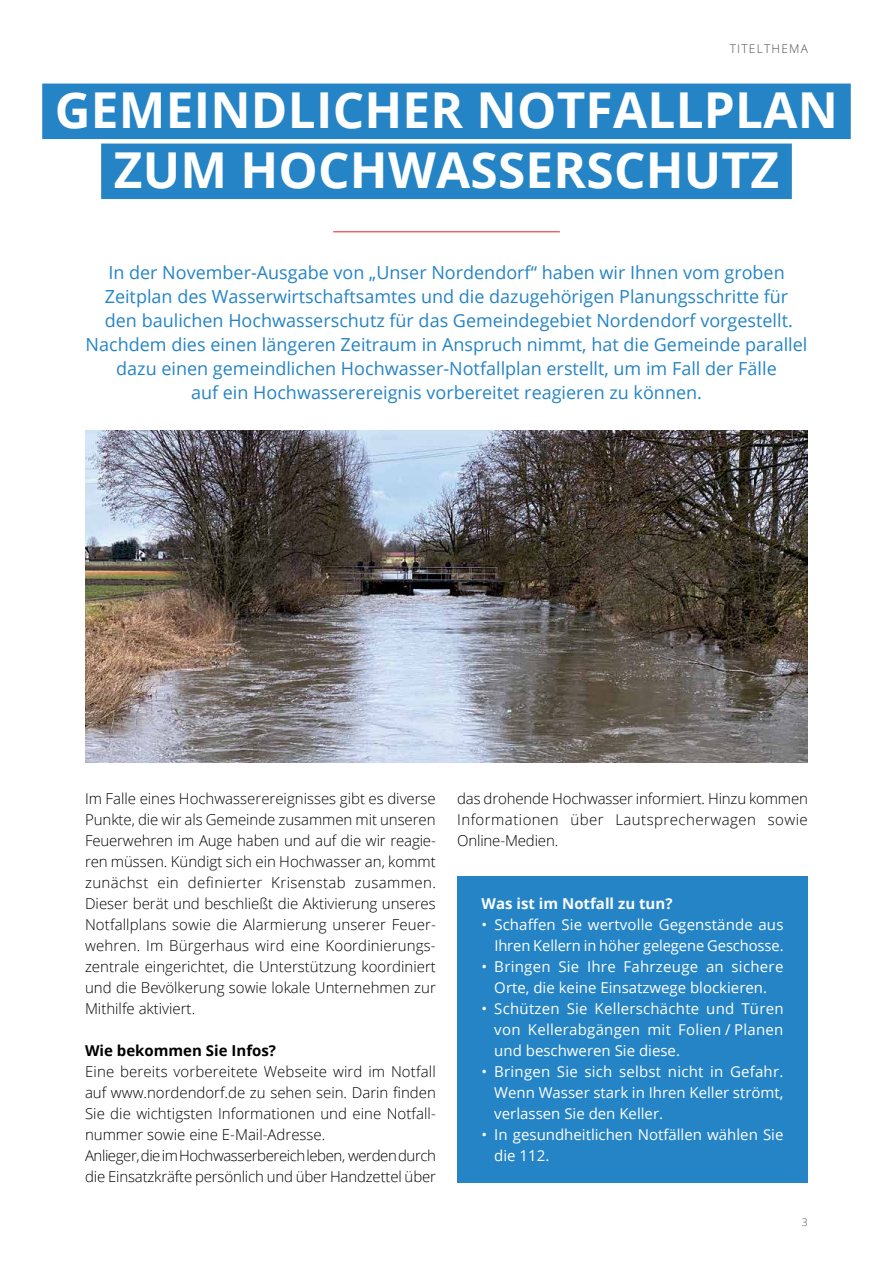
<style>
.page{position:relative;width:893px;height:1263px;background:#fff}
.page>*{position:absolute;margin:0;border:0;box-sizing:border-box;transform-origin:0 0}
.t1{font:700 49.5px/60px "Open Sans";letter-spacing:.005em;color:#fff;text-align:center}
.t2{font:18px/24px "Open Sans";color:#2484c6;text-align:center}
.t3{font:300 15px/21px "Open Sans";color:#000;text-align:justify}
.t4{font:15px/21px "Open Sans";color:#fff;text-align:justify}
.t5{font:700 15px "Open Sans";color:#fff}
.t6{font:700 15px "Open Sans";color:#000}
.t7{font:300 12px "Open Sans";letter-spacing:.1em;color:#4d4d4f}
.t8{font:300 10.5px "Open Sans";color:#4d4d4f}
</style>
<div class="page">
<div style="left:457px;top:876px;width:351px;height:306px;background:#2484c6"></div>
<img style="left:85px;top:430px;width:723px;height:332px">
<hr style="left:333px;top:231px;width:227px;height:1px;background:#ed1d24">
<div style="left:42px;top:84px;width:809px;height:55px;background:#2484c6"></div>
<div style="left:101px;top:144px;width:691px;height:55px;background:#2484c6"></div>
<p class="t7" style="left:730px;top:40px;width:80px">TITELTHEMA</p>
<h1 class="t1" style="left:55px;top:79px;width:785px">GEMEINDLICHER NOTFALLPLAN<br>ZUM HOCHWASSERSCHUTZ</h1>
<p class="t2" style="left:86px;top:260px;width:723px">In der November-Ausgabe von „Unser Nordendorf“ haben wir Ihnen vom groben Zeitplan des Wasserwirtschaftsamtes und die dazugehörigen Planungsschritte für<br>den baulichen Hochwasserschutz für das Gemeindegebiet Nordendorf vorgestellt.<br>Nachdem dies einen längeren Zeitraum in Anspruch nimmt, hat die Gemeinde parallel dazu einen gemeindlichen Hochwasser-Notfallplan erstellt, um im Fall der Fälle<br>auf ein Hochwasserereignis vorbereitet reagieren zu können.</p>
<p class="t3" style="left:85px;top:788px;width:352px">Im Falle eines Hochwasserereignisses gibt es diverse Punkte, die wir als Gemeinde zusammen mit unseren Feuerwehren im Auge haben und auf die wir reagie&shy;ren müssen. Kündigt sich ein Hochwasser an, kommt zunächst ein definierter Krisenstab zusammen.<br>Dieser berät und beschließt die Aktivierung unseres Notfallplans sowie die Alarmierung unserer Feuer&shy;wehren. Im Bürgerhaus wird eine Koordinierungs&shy;zentrale eingerichtet, die Unterstützung koordiniert und die Bevölkerung sowie lokale Unternehmen zur Mithilfe aktiviert.</p>
<p class="t6" style="left:85px;top:1040px;width:192px">Wie bekommen Sie Infos?</p>
<p class="t3" style="left:85px;top:1061px;width:352px;text-align:left">Eine bereits vorbereitete Webseite wird im Notfall auf www.nordendorf.de zu sehen sein. Darin finden Sie die wichtigsten Informationen und eine Notfall&shy;nummer sowie eine E-Mail-Adresse.<br>Anlieger, die im Hochwasserbereich leben, werden durch die Einsatzkräfte persönlich und über Handzettel über</p>
<p class="t3" style="left:457px;top:788px;width:352px">das drohende Hochwasser informiert. Hinzu kommen Informationen über Lautsprecherwagen sowie Online-Medien.</p>
<p class="t5" style="left:482px;top:893px;width:192px">Was ist im Notfall zu tun?</p>
<p class="t4" style="left:482px;top:914px;width:303px;text-align:right">• Schaffen Sie wertvolle Gegenstände aus<br>Ihren Kellern in höher gelegene Geschosse.</p>
<p class="t4" style="left:482px;top:956px;width:303px;text-align:center">• Bringen Sie Ihre Fahrzeuge an sichere<br>Orte, die keine Einsatzwege blockieren.</p>
<p class="t4" style="left:494px;top:998px;width:291px;text-indent:-13px">• Schützen Sie Kellerschächte und Türen von Kellerabgängen mit Folien / Planen und beschweren Sie diese.</p>
<p class="t4" style="left:494px;top:1061px;width:291px;text-indent:-13px">• Bringen Sie sich selbst nicht in Gefahr.<br>Wenn Wasser stark in Ihren Keller strömt, verlassen Sie den Keller.</p>
<p class="t4" style="left:494px;top:1124px;width:291px;text-indent:-13px">• In gesundheitlichen Notfällen wählen Sie die 112.</p>
<p class="t8" style="left:802px;top:1215px;width:7px">3</p>
</div>
